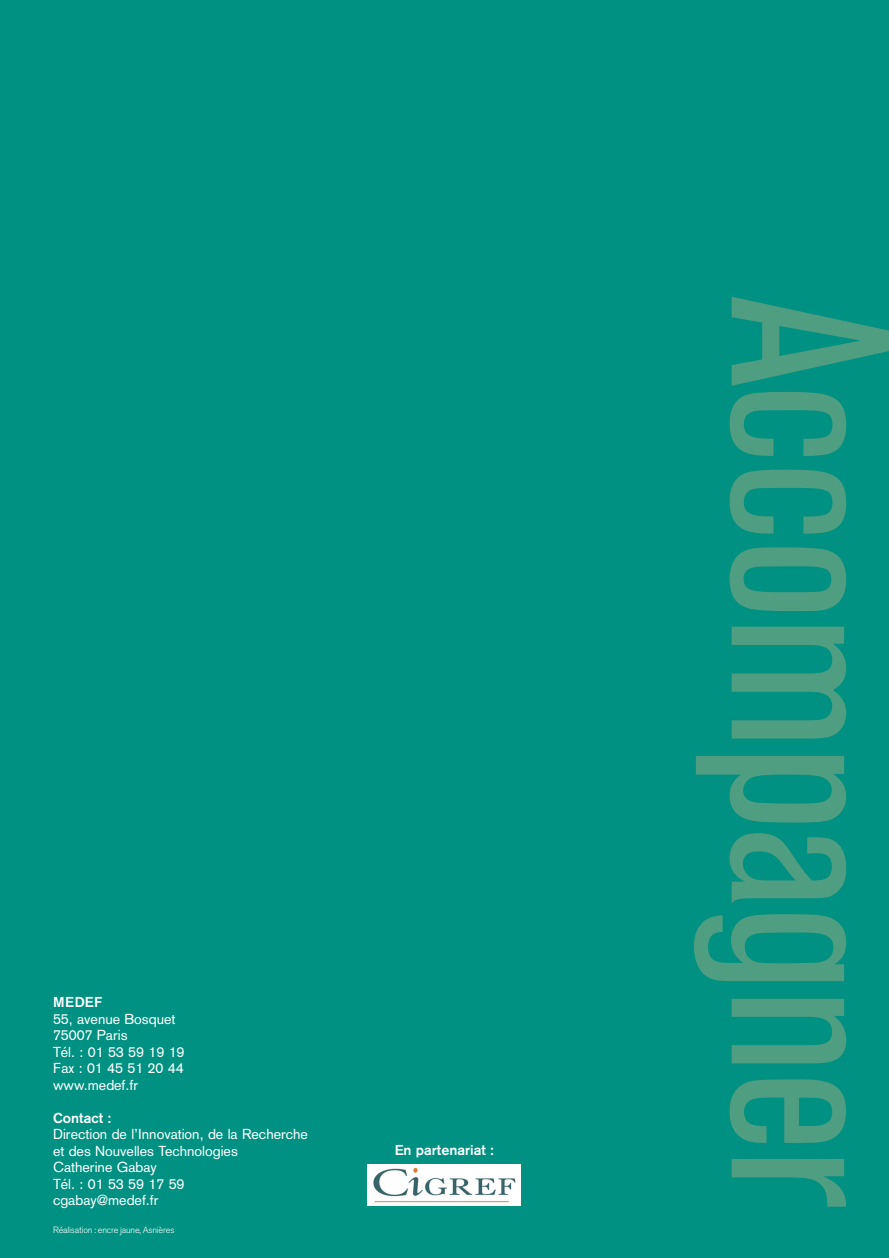
<style>
.page{position:relative;width:889px;height:1258px;background:#009182}
.page>*{position:absolute;margin:0;border:0;box-sizing:border-box;transform-origin:0 0}
.t1{font:condensed 225px "Akzidenz Grotesk BE";letter-spacing:-.01em;color:#509e81}
.t2{font:14.25px/16.5px "Akzidenz Grotesk";color:#fff}
.t3{font:500 14.25px "Akzidenz Grotesk BE";color:#fff}
.t4{font:300 9px "Akzidenz Grotesk BE";letter-spacing:-.02em;color:#fff}
</style>
<div class="page">
<p class="t3" style="left:53px;top:997px;width:51px">MEDEF</p>
<p class="t2" style="left:53px;top:1012px;width:133px">55, avenue Bosquet<br>75007 Paris<br>Tél. : 01 53 59 19 19<br>Fax : 01 45 51 20 44 www.medef.fr</p>
<p class="t3" style="left:53px;top:1113px;width:59px">Contact :</p>
<p class="t2" style="left:53px;top:1128px;width:257px">Direction de l’Innovation, de la Recherche et des Nouvelles Technologies<br>Catherine Gabay<br>Tél. : 01 53 59 17 59<br>cgabay@medef.fr</p>
<p class="t4" style="left:53px;top:1227px;width:123px">Réalisation : encre jaune, Asnières</p>
<p class="t3" style="left:395px;top:1145px;width:101px">En partenariat :</p>
<h1 class="t1" style="left:891px;top:297px;width:911px;rotate:90deg">Accompagner</h1>
</div>
